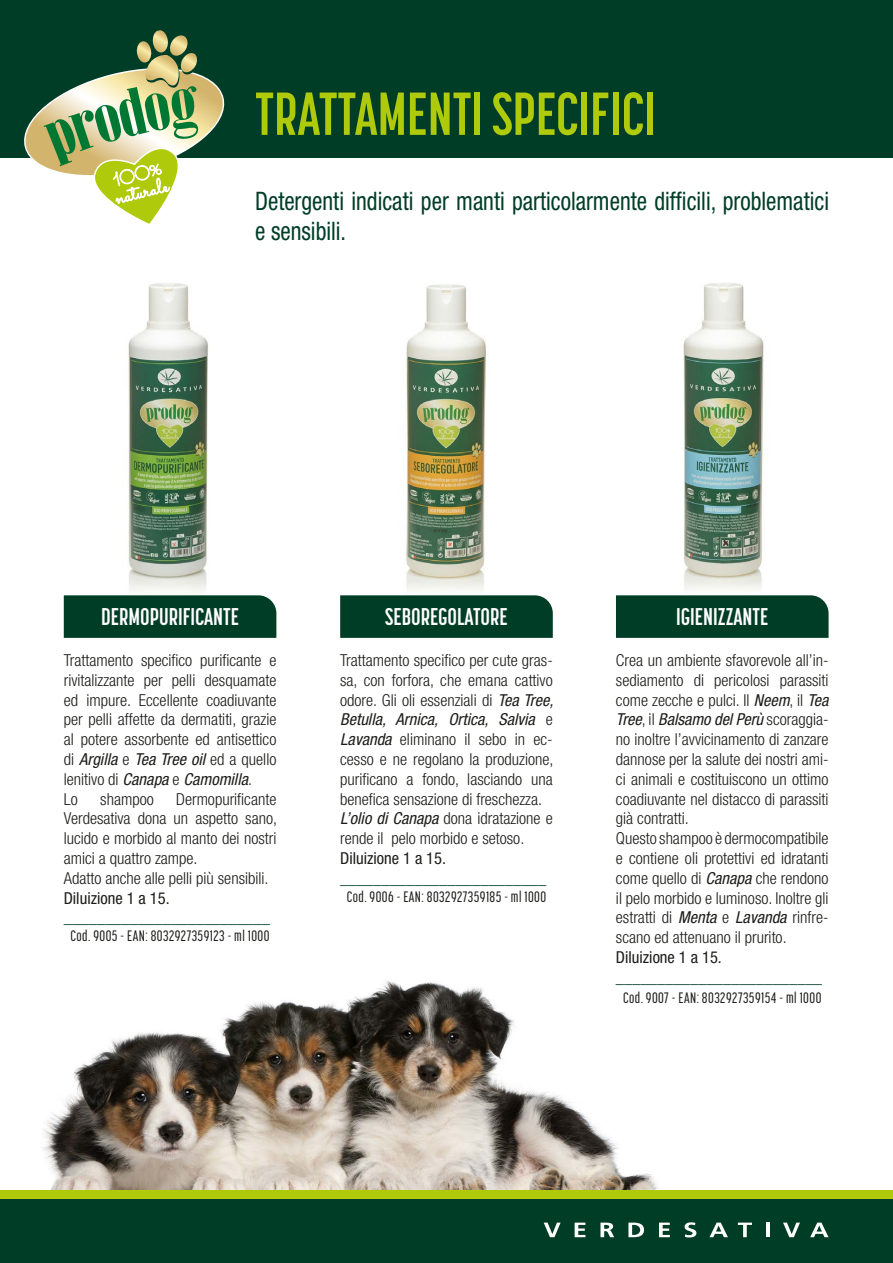
<style>
.page{position:relative;width:893px;height:1263px;background:#fff}
.page>*{position:absolute;margin:0;border:0;box-sizing:border-box;transform-origin:0 0}
.t1{font:700 60px "Korolev Compressed";color:#afca0b}
.t2{font:condensed 25.5px/30.6px "Helvetica Neue LT Std";color:#003d27;scale:.91 1}
.t3{font:700 24px "Korolev Compressed";color:#fff}
.t4{font:300 condensed 16.5px/19.8px "Helvetica Neue LT Std";color:#1d1d1b}
.t5{font:900 condensed 16.5px "Helvetica Neue LT Std";color:#003d27}
.t6{font:condensed 16.5px "Helvetica Neue LT Std";color:#1d1d1b}
.t7{font:500 15px "Korolev Compressed";letter-spacing:.03em;color:#1d1d1b}
.s1{font-weight:400;font-style:italic}
</style>
<div class="page">
<img style="left:9px;top:981px;width:651px;height:210px">
<div style="left:0;top:0;width:893px;height:157px;background:#003d27"></div>
<img style="left:128px;top:283px;width:81px;height:309px">
<img style="left:406px;top:284px;width:80px;height:308px">
<img style="left:683px;top:283px;width:81px;height:307px">
<div style="left:340px;top:595px;width:213px;height:43px;background:#003d27"></div>
<div style="left:616px;top:595px;width:213px;height:43px;background:#003d27"></div>
<div style="left:64px;top:595px;width:212px;height:43px;background:#003d27"></div>
<div style="left:0;top:1199px;width:893px;height:64px;background:#003d27"></div>
<svg style="left:544px;top:1222px;width:17px;height:15px"></svg>
<svg style="left:575px;top:1222px;width:10px;height:15px"></svg>
<svg style="left:600px;top:1222px;width:14px;height:15px"></svg>
<svg style="left:628px;top:1222px;width:16px;height:15px"></svg>
<svg style="left:659px;top:1222px;width:11px;height:15px"></svg>
<svg style="left:685px;top:1222px;width:11px;height:15px"></svg>
<svg style="left:709px;top:1222px;width:19px;height:15px"></svg>
<svg style="left:738px;top:1222px;width:14px;height:15px"></svg>
<hr style="left:766px;top:1222px;width:3px;height:15px;background:#fff">
<svg style="left:783px;top:1222px;width:17px;height:15px"></svg>
<svg style="left:810px;top:1222px;width:19px;height:15px"></svg>
<svg style="left:17px;top:30px;width:212px;height:194px"></svg>
<div style="left:0;top:1191px;width:893px;height:8px;background:#afca0b"></div>
<h1 class="t1" style="left:255px;top:80px;width:402px">TRATTAMENTI SPECIFICI</h1>
<h2 class="t2" style="left:255px;top:185px;width:632px">Detergenti indicati per manti particolarmente difficili, problematici e sensibili.</h2>
<h3 class="t3" style="left:101px;top:603px;width:140px">DERMOPURIFICANTE</h3>
<p class="t4" style="left:64px;top:650px;width:214px">Trattamento specifico purificante e rivitalizzante per pelli desquamate ed impure. Eccellente coadiuvante per pelli affette da dermatiti, grazie al potere assorbente ed antisettico di <span class="s1">Argilla</span> e <span class="s1">Tea Tree oil</span> ed a quello lenitivo di <span class="s1">Canapa</span> e <span class="s1">Camomilla</span>.<br>Lo</p>
<p class="t4" style="left:64px;top:789px;width:215px;text-indent:112px">Dermopurificante<br>Verdesativa dona un aspetto sano, lucido e morbido al manto dei nostri amici a quattro zampe.<br>Adatto anche alle pelli più sensibili.</p>
<p class="t6" style="left:64px;top:888px;width:107px">Diluizione 1 a 15.</p>
<p class="t5" style="left:64px;top:907px;width:208px">_________________________</p>
<p class="t7" style="left:71px;top:928px;width:201px">Cod. 9005 - EAN: 8032927359123 - ml 1000</p>
<p class="t4" style="left:100px;top:789px;width:55px">shampoo</p>
<h3 class="t3" style="left:385px;top:603px;width:124px">SEBOREGOLATORE</h3>
<p class="t4" style="left:340px;top:650px;width:215px">Trattamento specifico per cute gras&shy;sa, con forfora, che emana cattivo odore. Gli oli essenziali di <span class="s1">Tea Tree, Betulla, Arnica, Ortica, Salvia</span> e <span class="s1">Lavanda</span> eliminano il sebo in ec&shy;cesso e ne regolano la produzione, purificano a fondo, lasciando una benefica sensazione di freschezza.<br><span class="s1">L’olio di Canapa</span> dona idratazione e rende il pelo morbido e setoso.</p>
<p class="t6" style="left:340px;top:849px;width:107px">Diluizione 1 a 15.</p>
<p class="t5" style="left:340px;top:867px;width:208px">_________________________</p>
<p class="t7" style="left:347px;top:888px;width:201px">Cod. 9006 - EAN: 8032927359185 - ml 1000</p>
<h3 class="t3" style="left:676px;top:603px;width:94px">IGIENIZZANTE</h3>
<p class="t4" style="left:616px;top:650px;width:214px">Crea un ambiente sfavorevole all’in&shy;sediamento di pericolosi parassiti come zecche e pulci. Il <span class="s1">Neem</span>, il <span class="s1">Tea Tree</span>, il <span class="s1">Balsamo del Perù</span> scoraggia&shy;no inoltre l’avvicinamento di zanzare dannose per la salute dei nostri ami&shy;ci animali e costituiscono un ottimo coadiuvante nel distacco di parassiti già contratti.<br>Questo shampoo è dermocompatibile e contiene oli protettivi ed idratanti come quello di <span class="s1">Canapa</span> che rendono il pelo morbido e luminoso. Inoltre gli estratti di <span class="s1">Menta</span> e <span class="s1">Lavanda</span> rinfre&shy;scano ed attenuano il prurito.</p>
<p class="t6" style="left:616px;top:948px;width:107px">Diluizione 1 a 15.</p>
<p class="t5" style="left:616px;top:966px;width:208px">_________________________</p>
<p class="t7" style="left:623px;top:989px;width:200px">Cod. 9007 - EAN: 8032927359154 - ml 1000</p>
</div>
